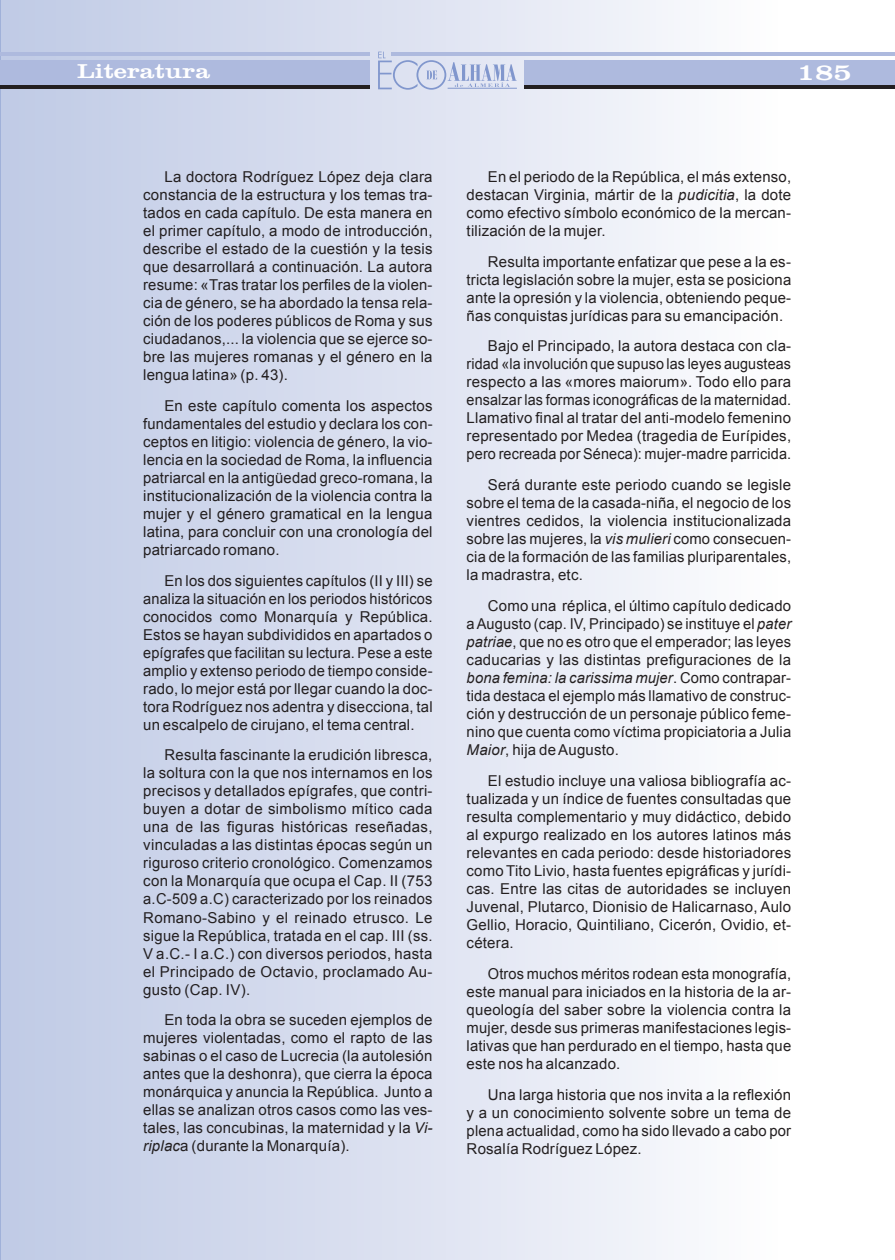
<style>
.page{position:relative;width:895px;height:1260px;background:#fff}
.page>*{position:absolute;margin:0;border:0;box-sizing:border-box;transform-origin:0 0}
.t1{font:24px "Clarendon";color:#fff;scale:1.25 1}
.t2{font:21px "Clarendon";color:#fff;scale:1.25 1}
.t3{font:15px/18px "Arial";letter-spacing:.015em;color:#231f20;text-align:justify}
.s1{font-style:italic}
</style>
<div class="page">
<div style="left:1px;top:0;width:776px;height:1259px;background:linear-gradient(to right,#bec9e5,#fcfcfd)"></div>
<hr style="left:0;top:0;width:1px;height:1259px;background:#a0b1d9">
<svg style="left:0;top:52px;width:1px;height:37px"></svg>
<svg style="left:378px;top:52px;width:138px;height:38px"></svg>
<hr style="left:447px;top:88px;width:69px;height:1px;background:#8197cd">
<hr style="left:1px;top:52px;width:369px;height:4px;background:#aebade">
<div style="left:1px;top:60px;width:369px;height:25px;background:#aebade"></div>
<hr style="left:1px;top:85px;width:369px;height:4px;background:#231f20">
<hr style="left:391px;top:52px;width:503px;height:4px;background:#aebade">
<div style="left:524px;top:60px;width:370px;height:25px;background:#aebade"></div>
<hr style="left:524px;top:85px;width:370px;height:4px;background:#231f20">
<h2 class="t2" style="left:77px;top:59px;width:108px">Literatura</h2>
<h1 class="t1" style="left:796px;top:57px;width:45px">185</h1>
<p class="t3" style="left:143px;top:167px;width:291px;text-indent:21px">La doctora Rodríguez López deja clara constancia de la estructura y los temas tra&shy;tados en cada capítulo. De esta manera en el primer capítulo, a modo de introducción, describe el estado de la cuestión y la tesis que desarrollará a continuación. La autora resume: «Tras tratar los perfiles de la violen&shy;cia de género, se ha abordado la tensa rela&shy;ción de los poderes públicos de Roma y sus ciudadanos,... la violencia que se ejerce so&shy;bre las mujeres romanas y el género en la lengua latina» (p. 43).</p>
<p class="t3" style="left:143px;top:396px;width:291px;text-indent:21px">En este capítulo comenta los aspectos fundamentales del estudio y declara los con&shy;ceptos en litigio: violencia de género, la vio&shy;lencia en la sociedad de Roma, la influencia patriarcal en la antigüedad greco-romana, la institucionalización de la violencia contra la mujer y el género gramatical en la lengua latina, para concluir con una cronología del patriarcado romano.</p>
<p class="t3" style="left:143px;top:571px;width:291px;text-indent:21px">En los dos siguientes capítulos (II y III) se analiza la situación en los periodos históricos conocidos como Monarquía y República.<br>Estos se hayan subdivididos en apartados o epígrafes que facilitan su lectura. Pese a este amplio y extenso periodo de tiempo conside&shy;rado, lo mejor está por llegar cuando la doc&shy;tora Rodríguez nos adentra y disecciona, tal un escalpelo de cirujano, el tema central.</p>
<p class="t3" style="left:143px;top:746px;width:291px;text-indent:21px">Resulta fascinante la erudición libresca, la soltura con la que nos internamos en los precisos y detallados epígrafes, que contri&shy;buyen a dotar de simbolismo mítico cada una de las figuras históricas reseñadas, vinculadas a las distintas épocas según un riguroso criterio cronológico. Comenzamos con la Monarquía que ocupa el Cap. II (753 a.C-509 a.C) caracterizado por los reinados Romano-Sabino y el reinado etrusco. Le sigue la República, tratada en el cap. III (ss.<br>V a.C.- I a.C.) con diversos periodos, hasta el Principado de Octavio, proclamado Au&shy;gusto (Cap. IV).</p>
<p class="t3" style="left:143px;top:1010px;width:291px;text-indent:21px">En toda la obra se suceden ejemplos de mujeres violentadas, como el rapto de las sabinas o el caso de Lucrecia (la autolesión antes que la deshonra), que cierra la época monárquica y anuncia la República. Junto a ellas se analizan otros casos como las ves&shy;tales, las concubinas, la maternidad y la <span class="s1">Vi&shy;riplac</span>a (durante la Monarquía).</p>
<p class="t3" style="left:466px;top:167px;width:326px;text-indent:21px">En el periodo de la República, el más extenso, destacan Virginia, mártir de la <span class="s1">pudicitia</span>, la dote como efectivo símbolo económico de la mercan&shy;tilización de la mujer.</p>
<p class="t3" style="left:466px;top:252px;width:326px;text-indent:21px">Resulta importante enfatizar que pese a la es&shy;tricta legislación sobre la mujer, esta se posiciona ante la opresión y la violencia, obteniendo peque&shy;ñas conquistas jurídicas para su emancipación.</p>
<p class="t3" style="left:466px;top:337px;width:326px;text-indent:21px">Bajo el Principado, la autora destaca con cla&shy;ridad «la involución que supuso las leyes augusteas respecto a las «mores maiorum». Todo ello para ensalzar las formas iconográficas de la maternidad.<br>Llamativo final al tratar del anti-modelo femenino representado por Medea (tragedia de Eurípides, pero recreada por Séneca): mujer-madre parricida.</p>
<p class="t3" style="left:466px;top:476px;width:326px;text-indent:21px">Será durante este periodo cuando se legisle sobre el tema de la casada-niña, el negocio de los vientres cedidos, la violencia institucionalizada sobre las mujeres, la <span class="s1">vis mulieri</span> como consecuen&shy;cia de la formación de las familias pluriparentales, la madrastra, etc.</p>
<p class="t3" style="left:466px;top:596px;width:326px;text-indent:21px">Como una réplica, el último capítulo dedicado a Augusto (cap. IV, Principado) se instituye el <span class="s1">pater patriae</span>, que no es otro que el emperador; las leyes caducarias y las distintas prefiguraciones de la <span class="s1">bona femina: la carissima mujer</span>. Como contrapar&shy;tida destaca el ejemplo más llamativo de construc&shy;ción y destrucción de un personaje público feme&shy;nino que cuenta como víctima propiciatoria a Julia <span class="s1">Maior</span>, hija de Augusto.</p>
<p class="t3" style="left:466px;top:771px;width:326px;text-indent:21px">El estudio incluye una valiosa bibliografía ac&shy;tualizada y un índice de fuentes consultadas que resulta complementario y muy didáctico, debido al expurgo realizado en los autores latinos más relevantes en cada periodo: desde historiadores como Tito Livio, hasta fuentes epigráficas y jurídi&shy;cas. Entre las citas de autoridades se incluyen Juvenal, Plutarco, Dionisio de Halicarnaso, Aulo Gellio, Horacio, Quintiliano, Cicerón, Ovidio, et&shy;cétera.</p>
<p class="t3" style="left:466px;top:964px;width:326px;text-indent:21px">Otros muchos méritos rodean esta monografía, este manual para iniciados en la historia de la ar&shy;queología del saber sobre la violencia contra la mujer, desde sus primeras manifestaciones legis&shy;lativas que han perdurado en el tiempo, hasta que este nos ha alcanzado.</p>
<p class="t3" style="left:466px;top:1085px;width:326px;text-indent:21px">Una larga historia que nos invita a la reflexión y a un conocimiento solvente sobre un tema de plena actualidad, como ha sido llevado a cabo por Rosalía Rodríguez López.</p>
</div>
